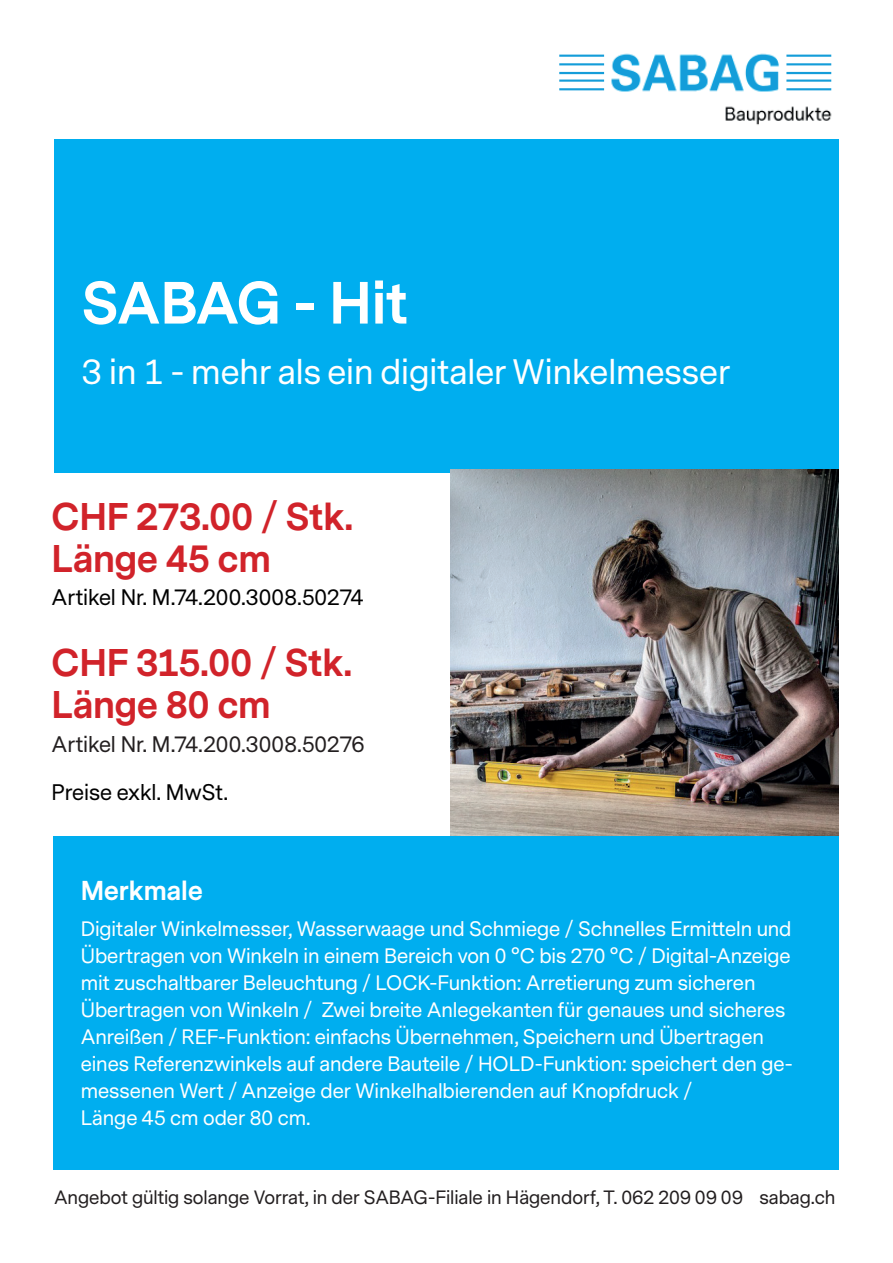
<style>
.page{position:relative;width:893px;height:1263px;background:#fff}
.page>*{position:absolute;margin:0;border:0;box-sizing:border-box;transform-origin:0 0}
.t1{font:700 55.5px "Messina Sans";letter-spacing:-.01em;color:#fff}
.t2{font:700 36px/42px "Messina Sans";letter-spacing:-.005em;color:#d1232a}
.t3{font:33px "Messina Sans";color:#fff}
.t4{font:700 25.5px "Messina Sans";color:#fff}
.t5{font:21px "Messina Sans";letter-spacing:-.005em;color:#000}
.t6{font:21px "Messina Sans";letter-spacing:-.005em;color:#231f20}
.t7{font:19.5px/27px "Messina Sans";letter-spacing:-.005em;color:#fff}
.t8{font:18px "Messina Sans";letter-spacing:-.005em;color:#231f20}
</style>
<div class="page">
<img style="left:559px;top:53px;width:273px;height:72px">
<div style="left:54px;top:139px;width:785px;height:334px;background:#00aeef"></div>
<img style="left:451px;top:470px;width:388px;height:366px">
<div style="left:54px;top:836px;width:785px;height:333px;background:#00aeef"></div>
<h1 class="t1" style="left:82px;top:264px;width:327px">SABAG - Hit</h1>
<h3 class="t3" style="left:82px;top:350px;width:650px">3 in 1 - mehr als ein digitaler Winkelmesser</h3>
<h2 class="t2" style="left:52px;top:497px;width:303px">CHF 273.00 / Stk.<br>Länge 45 cm</h2>
<p class="t5" style="left:52px;top:584px;width:313px">Artikel Nr. M.74.200.3008.50274</p>
<h2 class="t2" style="left:52px;top:643px;width:302px">CHF 315.00 / Stk.<br>Länge 80 cm</h2>
<p class="t6" style="left:52px;top:731px;width:314px">Artikel Nr. M.74.200.3008.50276</p>
<p class="t5" style="left:52px;top:779px;width:178px">Preise exkl. MwSt.</p>
<h3 class="t4" style="left:81px;top:873px;width:123px">Merkmale</h3>
<p class="t7" style="left:81px;top:916px;width:713px">Digitaler Winkelmesser, Wasserwaage und Schmiege / Schnelles Ermitteln und Übertragen von Winkeln in einem Bereich von 0 °C bis 270 °C / Digital-Anzeige mit zuschaltbarer Beleuchtung / LOCK-Funktion: Arretierung zum sicheren Übertragen von Winkeln / Zwei breite Anlegekanten für genaues und sicheres Anreißen / REF-Funktion: einfachs Übernehmen, Speichern und Übertragen eines Referenzwinkels auf andere Bauteile / HOLD-Funktion: speichert den ge&shy;messenen Wert / Anzeige der Winkelhalbierenden auf Knopfdruck /<br>Länge 45 cm oder 80 cm.</p>
<p class="t8" style="left:54px;top:1186px;width:783px">Angebot gültig solange Vorrat, in der SABAG-Filiale in Hägendorf, T. 062 209 09 09 sabag.ch</p>
</div>
